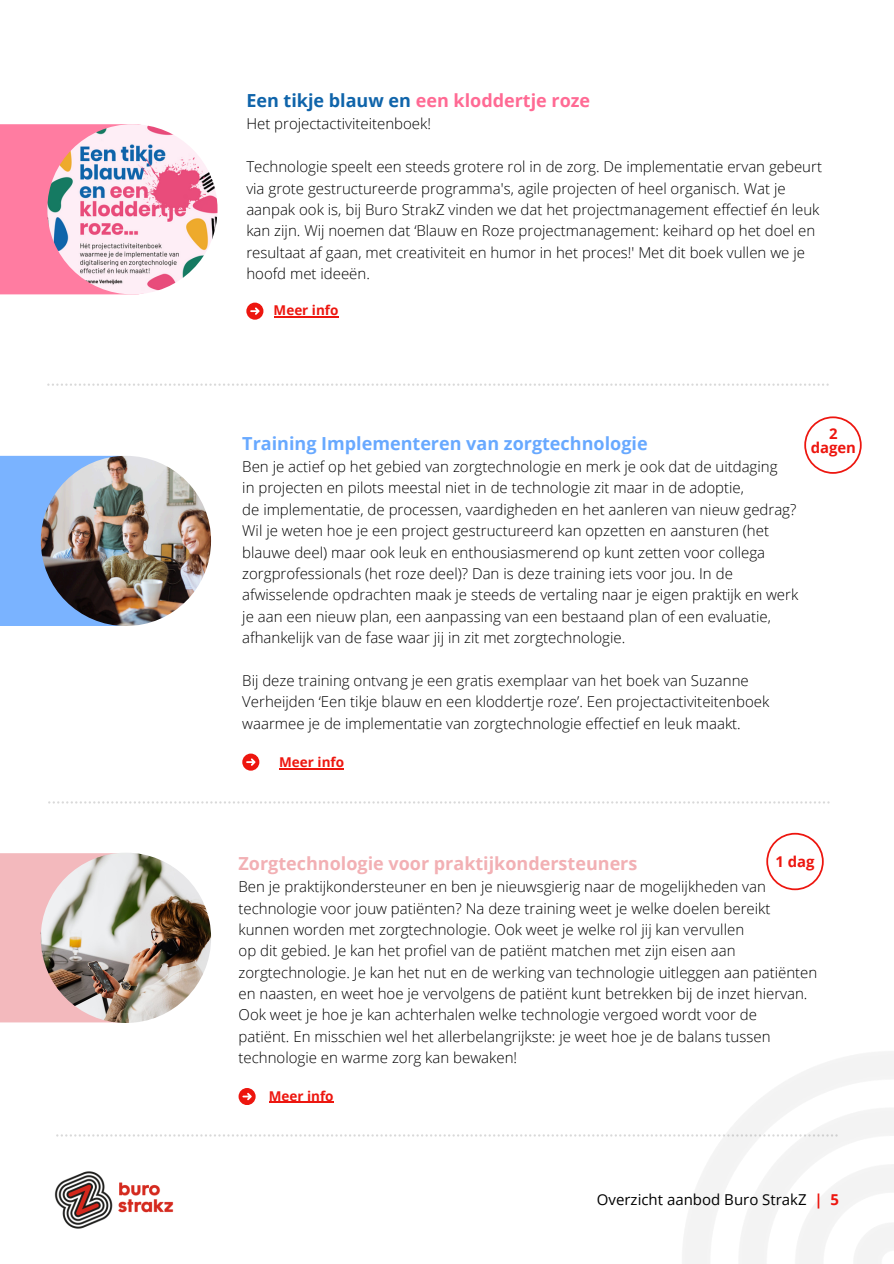
<style>
.page{position:relative;width:894px;height:1264px;background:#fff}
.page>*{position:absolute;margin:0;border:0;box-sizing:border-box;transform-origin:0 0}
.t1{font:700 18px "Open Sans";color:#f2b0b4}
.t2{font:700 18px "Open Sans";color:#68a9ff}
.t3{font:700 18px "Open Sans";color:#ff6a94}
.t4{font:300 15px/21.3px "Open Sans";color:#000}
.t5{font:15px "Open Sans";color:#000}
.t6{font:700 14.85px/14.7px "Open Sans";color:#ed160f;text-align:center}
.t7{font:700 13.5px "Open Sans";color:#ed160f}
.s1{color:#0f64aa}
.s2{font-weight:700;color:#ed160f}
</style>
<div class="page">
<img style="left:54px;top:1171px;width:120px;height:58px">
<svg style="left:56px;top:1134px;width:620px;height:2px"></svg>
<img style="left:678px;top:1052px;width:215px;height:211px">
<div style="left:0;top:456px;width:144px;height:170px;background:#7ab3ff"></div>
<img style="left:41px;top:456px;width:170px;height:170px;border-radius:50%">
<div style="left:242px;top:753px;width:17px;height:17px;background:#ed160f;border-radius:50%"></div>
<svg style="left:246px;top:758px;width:9px;height:7px"></svg>
<hr style="left:279px;top:768px;width:65px;height:1px;background:#ed160f">
<svg style="left:804px;top:416px;width:57px;height:58px"></svg>
<svg style="left:48px;top:801px;width:781px;height:2px"></svg>
<div style="left:0;top:124px;width:163px;height:170px;background:#ff7ca1"></div>
<img style="left:47px;top:124px;width:170px;height:170px;border-radius:50%">
<hr style="left:273px;top:316px;width:65px;height:1px;background:#ed160f">
<div style="left:246px;top:302px;width:17px;height:17px;background:#ed160f;border-radius:50%"></div>
<svg style="left:250px;top:307px;width:9px;height:8px"></svg>
<svg style="left:47px;top:383px;width:781px;height:3px"></svg>
<div style="left:0;top:853px;width:146px;height:169px;background:#f3b9bd"></div>
<svg style="left:238px;top:1087px;width:17px;height:17px"></svg>
<svg style="left:242px;top:1092px;width:10px;height:8px"></svg>
<hr style="left:269px;top:1101px;width:64px;height:1px;background:#ed160f">
<img style="left:41px;top:852px;width:170px;height:170px;border-radius:50%">
<svg style="left:766px;top:832px;width:57px;height:58px"></svg>
<h2 class="t3" style="left:246px;top:88px;width:345px"><span class="s1">Een tikje blauw en</span> een kloddertje roze</h2>
<h2 class="t4" style="left:246px;top:113px;width:186px">Het projectactiviteitenboek!</h2>
<h2 class="t4" style="left:246px;top:156px;width:577px">Technologie speelt een steeds grotere rol in de zorg. De implementatie ervan gebeurt via grote gestructureerde programma's, agile projecten of heel organisch. Wat je aanpak ook is, bij Buro StrakZ vinden we dat het projectmanagement effectief én leuk kan zijn. Wij noemen dat ‘Blauw en Roze projectmanagement: keihard op het doel en resultaat af gaan, met creativiteit en humor in het proces!' Met dit boek vullen we je hoofd met ideeën.</h2>
<h1 class="t7" style="left:273px;top:301px;width:66px">Meer info</h1>
<p class="t2" style="left:242px;top:430px;width:407px">Training Implementeren van zorgtechnologie</p>
<p class="t4" style="left:242px;top:455px;width:557px">Ben je actief op het gebied van zorgtechnologie en merk je ook dat de uitdaging<br>in projecten en pilots meestal niet in de technologie zit maar in de adoptie,<br>de implementatie, de processen, vaardigheden en het aanleren van nieuw gedrag?<br>Wil je weten hoe je een project gestructureerd kan opzetten en aansturen (het blauwe deel) maar ook leuk en enthousiasmerend op kunt zetten voor collega zorgprofessionals (het roze deel)? Dan is deze training iets voor jou. In de afwisselende opdrachten maak je steeds de vertaling naar je eigen praktijk en werk je aan een nieuw plan, een aanpassing van een bestaand plan of een evaluatie, afhankelijk van de fase waar jij in zit met zorgtechnologie.</p>
<p class="t4" style="left:242px;top:669px;width:528px">Bij deze training ontvang je een gratis exemplaar van het boek van Suzanne<br>Verheijden ‘Een tikje blauw en een kloddertje roze’. Een projectactiviteitenboek waarmee je de implementatie van zorgtechnologie effectief en leuk maakt.</p>
<p class="t7" style="left:279px;top:752px;width:66px">Meer info</p>
<p class="t6" style="left:810px;top:425px;width:47px">2 dagen</p>
<p class="t6" style="left:775px;top:854px;width:41px">1 dag</p>
<p class="t1" style="left:238px;top:850px;width:400px">Zorgtechnologie voor praktijkondersteuners</p>
<p class="t4" style="left:238px;top:875px;width:580px">Ben je praktijkondersteuner en ben je nieuwsgierig naar de mogelijkheden van technologie voor jouw patiënten? Na deze training weet je welke doelen bereikt kunnen worden met zorgtechnologie. Ook weet je welke rol jij kan vervullen<br>op dit gebied. Je kan het profiel van de patiënt matchen met zijn eisen aan zorgtechnologie. Je kan het nut en de werking van technologie uitleggen aan patiënten en naasten, en weet hoe je vervolgens de patiënt kunt betrekken bij de inzet hiervan.<br>Ook weet je hoe je kan achterhalen welke technologie vergoed wordt voor de<br>patiënt. En misschien wel het allerbelangrijkste: je weet hoe je de balans tussen technologie en warme zorg kan bewaken!</p>
<p class="t7" style="left:269px;top:1086px;width:66px">Meer info</p>
<h2 class="t5" style="left:596px;top:1189px;width:244px">Overzicht aanbod Buro StrakZ <span class="s2">| 5</span></h2>
</div>
